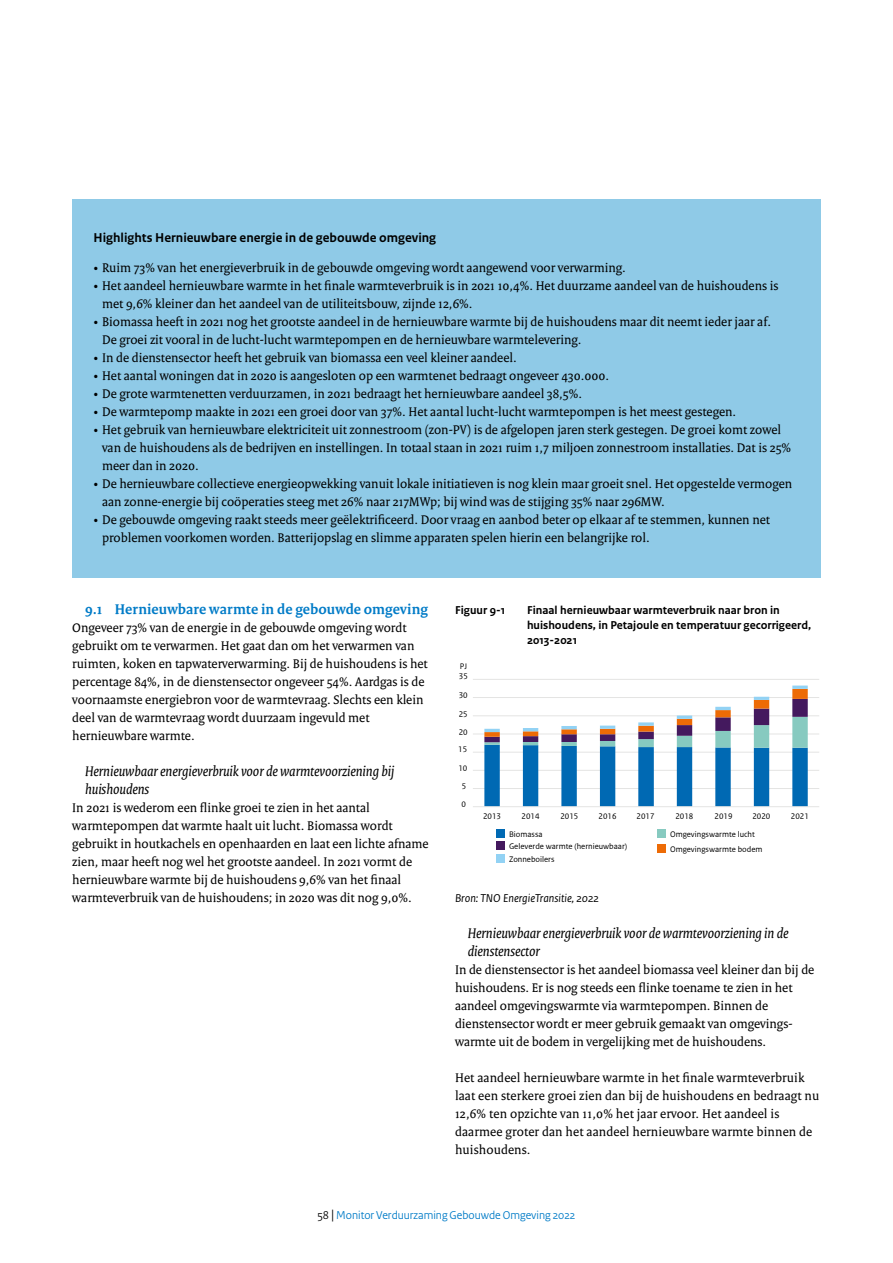
<style>
.page{position:relative;width:893px;height:1263px;background:#fff}
.page>*{position:absolute;margin:0;border:0;box-sizing:border-box;transform-origin:0 0}
._06_RVO_Alineakop{font:italic 15px/18px "Rijksoverheid Serif";color:#000}
._04_RVO_Paragraafkop{font:700 15px "Rijksoverheid Serif";letter-spacing:.005em;color:#007bc7}
._12_RVO_Kader_Opsomm{font:13.5px/18px "Rijksoverheid Serif";color:#000}
._10_RVO_Broodtekst{font:13.5px/18px "Rijksoverheid Serif";color:#000}
._20_RVO_Kader_Subkop{font:700 13.5px "Rijksoverheid Sans Text";color:#000}
._13_RVO_Fotobijschri{font:700 12px/15px "Rijksoverheid Sans Text";color:#000}
.t1{font:12px "Rijksoverheid Sans Heading";color:#007bc7}
._13_RVO_Bronvermeldi{font:italic 12px "Rijksoverheid Sans Text";color:#000}
.t2{font:8.4px/15px "Rijksoverheid Sans Text TT Regular 2";color:#000}
.t3{font:8.4px/18.3px "Rijksoverheid Sans Text TT";color:#000}
.s1{font-weight:700}
.s2{color:#000}
.s3{font-size:14.25px;color:#000}
</style>
<div class="page">
<hr style="left:473px;top:679px;width:346px;height:1px;background:#e4e4e3">
<hr style="left:473px;top:697px;width:346px;height:1px;background:#e4e4e3">
<hr style="left:473px;top:715px;width:346px;height:1px;background:#e4e4e3">
<hr style="left:473px;top:734px;width:346px;height:1px;background:#e4e4e3">
<hr style="left:473px;top:752px;width:346px;height:1px;background:#e4e4e3">
<hr style="left:473px;top:770px;width:346px;height:1px;background:#e4e4e3">
<hr style="left:473px;top:788px;width:346px;height:1px;background:#e4e4e3">
<svg style="left:484px;top:689px;width:324px;height:117px"></svg>
<svg style="left:792px;top:685px;width:16px;height:4px"></svg>
<hr style="left:754px;top:697px;width:15px;height:3px;background:#92d2f4">
<hr style="left:715px;top:707px;width:16px;height:3px;background:#92d2f4">
<svg style="left:677px;top:715px;width:15px;height:4px"></svg>
<svg style="left:638px;top:722px;width:16px;height:4px"></svg>
<hr style="left:600px;top:726px;width:15px;height:3px;background:#92d2f4">
<hr style="left:561px;top:726px;width:16px;height:3px;background:#92d2f4">
<hr style="left:523px;top:728px;width:15px;height:3px;background:#92d2f4">
<hr style="left:484px;top:729px;width:16px;height:3px;background:#92d2f4">
<hr style="left:473px;top:806px;width:346px;height:1px;background:#e4e4e3">
<div style="left:496px;top:829px;width:8px;height:8px;background:#0069b3"></div>
<div style="left:496px;top:854px;width:8px;height:8px;background:#92d2f4"></div>
<div style="left:496px;top:841px;width:8px;height:9px;background:#44195e"></div>
<div style="left:657px;top:829px;width:8px;height:8px;background:#87cac0"></div>
<div style="left:657px;top:844px;width:8px;height:8px;background:#ed6b06"></div>
<div style="left:72px;top:200px;width:749px;height:378px;background:#8fcae7"></div>
<p class="_20_RVO_Kader_Subkop" style="left:94px;top:229px;width:344px">Highlights Hernieuwbare energie in de gebouwde omgeving</p>
<p class="_12_RVO_Kader_Opsomm" style="left:94px;top:258px;width:534px"><span class="s1">•</span> Ruim 73% van het energieverbruik in de gebouwde omgeving wordt aangewend voor verwarming.</p>
<p class="_12_RVO_Kader_Opsomm" style="left:102px;top:276px;width:678px;text-indent:-9px"><span class="s1">•</span> Het aandeel hernieuwbare warmte in het finale warmteverbruik is in 2021 10,4%. Het duurzame aandeel van de huishoudens is met 9,6% kleiner dan het aandeel van de utiliteitsbouw, zijnde 12,6%.</p>
<p class="_12_RVO_Kader_Opsomm" style="left:102px;top:312px;width:670px;text-indent:-9px"><span class="s1">•</span> Biomassa heeft in 2021 nog het grootste aandeel in de hernieuwbare warmte bij de huishoudens maar dit neemt ieder jaar af.<br>De groei zit vooral in de lucht-lucht warmtepompen en de hernieuwbare warmtelevering.</p>
<p class="_12_RVO_Kader_Opsomm" style="left:94px;top:348px;width:425px"><span class="s1">•</span> In de dienstensector heeft het gebruik van biomassa een veel kleiner aandeel.</p>
<p class="_12_RVO_Kader_Opsomm" style="left:94px;top:366px;width:517px"><span class="s1">•</span> Het aantal woningen dat in 2020 is aangesloten op een warmtenet bedraagt ongeveer 430.000.</p>
<p class="_12_RVO_Kader_Opsomm" style="left:94px;top:384px;width:490px"><span class="s1">•</span> De grote warmtenetten verduurzamen, in 2021 bedraagt het hernieuwbare aandeel 38,5%.</p>
<p class="_12_RVO_Kader_Opsomm" style="left:94px;top:402px;width:644px"><span class="s1">•</span> De warmtepomp maakte in 2021 een groei door van 37%. Het aantal lucht-lucht warmtepompen is het meest gestegen.</p>
<p class="_12_RVO_Kader_Opsomm" style="left:102px;top:420px;width:691px;text-indent:-9px"><span class="s1">•</span> Het gebruik van hernieuwbare elektriciteit uit zonnestroom (zon-PV) is de afgelopen jaren sterk gestegen. De groei komt zowel van de huishoudens als de bedrijven en instellingen. In totaal staan in 2021 ruim 1,7 miljoen zonnestroom installaties. Dat is 25% meer dan in 2020.</p>
<p class="_12_RVO_Kader_Opsomm" style="left:102px;top:474px;width:692px;text-indent:-9px"><span class="s1">•</span> De hernieuwbare collectieve energieopwekking vanuit lokale initiatieven is nog klein maar groeit snel. Het opgestelde vermogen aan zonne-energie bij coöperaties steeg met 26% naar 217MWp; bij wind was de stijging 35% naar 296MW.</p>
<p class="_12_RVO_Kader_Opsomm" style="left:102px;top:510px;width:670px;text-indent:-9px"><span class="s1">•</span> De gebouwde omgeving raakt steeds meer geëlektrificeerd. Door vraag en aanbod beter op elkaar af te stemmen, kunnen net problemen voorkomen worden. Batterijopslag en slimme apparaten spelen hierin een belangrijke rol.</p>
<h3 class="_04_RVO_Paragraafkop" style="left:85px;top:600px;width:344px">9.1 Hernieuwbare warmte in de gebouwde omgeving</h3>
<p class="_10_RVO_Broodtekst" style="left:72px;top:618px;width:357px">Ongeveer 73% van de energie in de gebouwde omgeving wordt gebruikt om te verwarmen. Het gaat dan om het verwarmen van ruimten, koken en tapwaterverwarming. Bij de huishoudens is het percentage 84%, in de dienstensector ongeveer 54%. Aardgas is de voornaamste energiebron voor de warmtevraag. Slechts een klein deel van de warmtevraag wordt duurzaam ingevuld met hernieuwbare warmte.</p>
<h4 class="_06_RVO_Alineakop" style="left:85px;top:762px;width:311px">Hernieuwbaar energieverbruik voor de warmtevoorziening bij huishoudens</h4>
<p class="_10_RVO_Broodtekst" style="left:72px;top:798px;width:358px">In 2021 is wederom een flinke groei te zien in het aantal warmtepompen dat warmte haalt uit lucht. Biomassa wordt gebruikt in houtkachels en openhaarden en laat een lichte afname zien, maar heeft nog wel het grootste aandeel. In 2021 vormt de hernieuwbare warmte bij de huishoudens 9,6% van het finaal warmteverbruik van de huishoudens; in 2020 was dit nog 9,0%.</p>
<p class="_13_RVO_Fotobijschri" style="left:455px;top:603px;width:52px">Figuur 9-1</p>
<p class="_13_RVO_Fotobijschri" style="left:527px;top:603px;width:286px">Finaal hernieuwbaar warmteverbruik naar bron in huishoudens, in Petajoule en temperatuur gecorrigeerd,<br>2013-2021</p>
<p class="t2" style="left:460px;top:658px;width:9px">PJ</p>
<p class="t3" style="left:459px;top:668px;width:11px">35<br>30</p>
<p class="t3" style="left:459px;top:723px;width:10px">20</p>
<p class="t3" style="left:459px;top:705px;width:10px">25</p>
<p class="t3" style="left:458px;top:740px;width:10px">15</p>
<p class="t3" style="left:458px;top:759px;width:10px">10</p>
<p class="t3" style="left:462px;top:777px;width:6px">5</p>
<p class="t3" style="left:461px;top:795px;width:6px">0</p>
<p class="t3" style="left:483px;top:807px;width:19px">2013</p>
<p class="t3" style="left:522px;top:807px;width:19px">2014</p>
<p class="t3" style="left:560px;top:807px;width:19px">2015</p>
<p class="t3" style="left:598px;top:807px;width:19px">2016</p>
<p class="t3" style="left:637px;top:807px;width:19px">2017</p>
<p class="t3" style="left:675px;top:807px;width:19px">2018</p>
<p class="t3" style="left:715px;top:807px;width:19px">2019</p>
<p class="t3" style="left:752px;top:807px;width:19px">2020</p>
<p class="t3" style="left:791px;top:807px;width:19px">2021</p>
<p class="t2" style="left:509px;top:827px;width:35px">Biomassa</p>
<p class="t2" style="left:509px;top:852px;width:47px">Zonneboilers</p>
<p class="t2" style="left:670px;top:827px;width:94px">Omgevingswarmte lucht<br>Omgevingswarmte bodem</p>
<p class="t2" style="left:509px;top:839px;width:120px">Geleverde warmte (hernieuwbaar)</p>
<p class="_13_RVO_Bronvermeldi" style="left:455px;top:891px;width:145px">Bron: TNO EnergieTransitie, 2022</p>
<h4 class="_06_RVO_Alineakop" style="left:468px;top:924px;width:322px">Hernieuwbaar energieverbruik voor de warmtevoorziening in de dienstensector</h4>
<p class="_10_RVO_Broodtekst" style="left:455px;top:960px;width:361px">In de dienstensector is het aandeel biomassa veel kleiner dan bij de huishoudens. Er is nog steeds een flinke toename te zien in het aandeel omgevingswarmte via warmtepompen. Binnen de dienstensector wordt er meer gebruik gemaakt van omgevings&shy;warmte uit de bodem in vergelijking met de huishoudens.</p>
<p class="_10_RVO_Broodtekst" style="left:455px;top:1068px;width:366px">Het aandeel hernieuwbare warmte in het finale warmteverbruik laat een sterkere groei zien dan bij de huishoudens en bedraagt nu 12,6% ten opzichte van 11,0% het jaar ervoor. Het aandeel is daarmee groter dan het aandeel hernieuwbare warmte binnen de huishoudens.</p>
<p class="t1" style="left:317px;top:1208px;width:260px"><span class="s2">58</span> <span class="s3">|</span> Monitor Verduurzaming Gebouwde Omgeving 2022</p>
</div>
